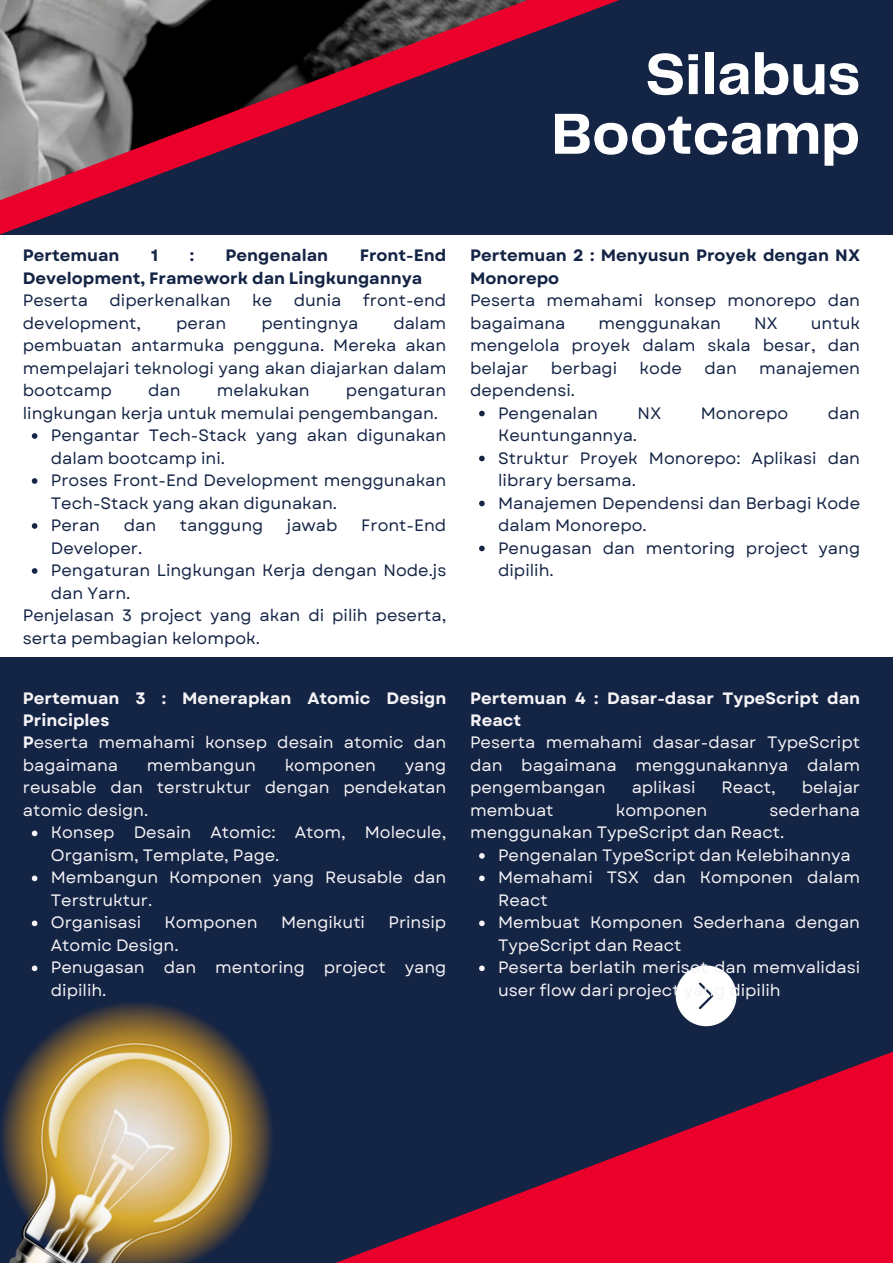
<style>
.page{position:relative;width:893px;height:1264px;background:#fff}
.page>*{position:absolute;margin:0;border:0;box-sizing:border-box;transform-origin:0 0}
.t1{font:700 60px/59.6px "Telegraf";color:#fff;text-align:right}
.t2{font:16.5px/22.5px "Garet";color:#142445}
.t3{font:16.5px/22.5px "Garet";color:#f5f3f5}
.t4{font:700 16.5px/22.5px "Garet";color:#142445}
.t5{font:700 16.5px/22.5px "Garet";color:#f5f3f5}
.s1{font-weight:700}
</style>
<div class="page">
<div style="left:0;top:0;width:892px;height:1262px;background:#142445"></div>
<svg style="left:338px;top:854px;width:399px;height:408px"></svg>
<svg style="left:704px;top:1041px;width:188px;height:221px"></svg>
<img style="left:0;top:0;width:619px;height:235px">
<svg style="left:675px;top:965px;width:61px;height:61px"></svg>
<div style="left:0;top:235px;width:892px;height:422px;background:#fff"></div>
<img style="left:1px;top:967px;width:271px;height:295px">
<svg style="left:32px;top:433px;width:5px;height:6px"></svg>
<svg style="left:32px;top:478px;width:5px;height:6px"></svg>
<svg style="left:32px;top:523px;width:5px;height:6px"></svg>
<svg style="left:32px;top:568px;width:5px;height:5px"></svg>
<svg style="left:479px;top:411px;width:5px;height:5px"></svg>
<svg style="left:479px;top:455px;width:5px;height:6px"></svg>
<svg style="left:479px;top:500px;width:5px;height:6px"></svg>
<svg style="left:479px;top:545px;width:5px;height:6px"></svg>
<svg style="left:32px;top:830px;width:5px;height:6px"></svg>
<svg style="left:32px;top:875px;width:5px;height:6px"></svg>
<svg style="left:32px;top:920px;width:5px;height:6px"></svg>
<svg style="left:32px;top:965px;width:5px;height:6px"></svg>
<svg style="left:479px;top:853px;width:5px;height:5px"></svg>
<svg style="left:479px;top:875px;width:5px;height:6px"></svg>
<svg style="left:479px;top:920px;width:5px;height:6px"></svg>
<svg style="left:479px;top:965px;width:5px;height:6px"></svg>
<p class="t1" style="left:551px;top:48px;width:310px">Silabus<br>Bootcamp</p>
<p class="t4" style="left:23px;top:244px;width:425px;text-indent:337px">Front-End<br>Development, Framework dan Lingkungannya</p>
<p class="t2" style="left:23px;top:289px;width:67px">Peserta</p>
<p class="t2" style="left:109px;top:289px;width:123px">diperkenalkan</p>
<p class="t2" style="left:252px;top:289px;width:22px">ke</p>
<p class="t2" style="left:294px;top:289px;width:49px">dunia</p>
<p class="t2" style="left:363px;top:289px;width:85px">front-end</p>
<p class="t2" style="left:23px;top:312px;width:120px">development,</p>
<p class="t2" style="left:176px;top:312px;width:52px">peran</p>
<p class="t2" style="left:261px;top:312px;width:98px">pentingnya</p>
<p class="t4" style="left:23px;top:244px;width:98px">Pertemuan</p>
<p class="t4" style="left:151px;top:244px;width:9px">1</p>
<p class="t4" style="left:190px;top:244px;width:6px">:</p>
<p class="t4" style="left:225px;top:244px;width:104px">Pengenalan</p>
<p class="t2" style="left:23px;top:312px;width:425px;text-align:justify;text-indent:370px">dalam pembuatan antarmuka pengguna. Mereka akan mempelajari teknologi yang akan diajarkan dalam bootcamp</p>
<p class="t2" style="left:148px;top:379px;width:34px">dan</p>
<p class="t2" style="left:217px;top:379px;width:94px">melakukan</p>
<p class="t2" style="left:23px;top:379px;width:425px;text-indent:323px">pengaturan lingkungan kerja untuk memulai pengembangan.</p>
<p class="t2" style="left:51px;top:424px;width:397px">Pengantar Tech-Stack yang akan digunakan dalam bootcamp ini.</p>
<p class="t2" style="left:51px;top:469px;width:397px">Proses Front-End Development menggunakan<br>Tech-Stack yang akan digunakan.</p>
<p class="t2" style="left:51px;top:514px;width:51px">Peran</p>
<p class="t2" style="left:124px;top:514px;width:34px">dan</p>
<p class="t2" style="left:180px;top:514px;width:85px">tanggung</p>
<p class="t2" style="left:287px;top:514px;width:52px">jawab</p>
<p class="t2" style="left:361px;top:514px;width:87px">Front-End</p>
<p class="t2" style="left:51px;top:536px;width:93px">Developer.</p>
<p class="t2" style="left:51px;top:559px;width:397px">Pengaturan Lingkungan Kerja dengan Node.js dan Yarn.</p>
<p class="t2" style="left:23px;top:604px;width:425px">Penjelasan 3 project yang akan di pilih peserta, serta pembagian kelompok.</p>
<p class="t5" style="left:23px;top:686px;width:425px">Pertemuan 3 : Menerapkan Atomic Design<br>Principles</p>
<p class="t3" style="left:23px;top:731px;width:425px"><span class="s1">P</span>eserta memahami konsep desain atomic dan bagaimana</p>
<p class="t3" style="left:147px;top:754px;width:110px">membangun</p>
<p class="t3" style="left:284px;top:754px;width:93px">komponen</p>
<p class="t3" style="left:23px;top:754px;width:425px;text-align:justify;text-indent:382px">yang reusable dan terstruktur dengan pendekatan atomic design.</p>
<p class="t3" style="left:51px;top:821px;width:397px">Konsep Desain Atomic: Atom, Molecule,<br>Organism, Template, Page.</p>
<p class="t3" style="left:51px;top:866px;width:397px">Membangun Komponen yang Reusable dan<br>Terstruktur.</p>
<p class="t3" style="left:51px;top:911px;width:92px">Organisasi</p>
<p class="t3" style="left:164px;top:911px;width:95px">Komponen</p>
<p class="t3" style="left:281px;top:911px;width:86px">Mengikuti</p>
<p class="t3" style="left:388px;top:911px;width:59px">Prinsip</p>
<p class="t3" style="left:51px;top:934px;width:129px">Atomic Design.</p>
<p class="t3" style="left:51px;top:956px;width:397px">Penugasan dan mentoring project yang dipilih.</p>
<p class="t4" style="left:470px;top:244px;width:391px">Pertemuan 2 : Menyusun Proyek dengan NX<br>Monorepo</p>
<p class="t2" style="left:470px;top:289px;width:391px">Peserta memahami konsep monorepo dan bagaimana</p>
<p class="t2" style="left:470px;top:312px;width:391px;text-align:justify;text-indent:341px">untuk mengelola proyek dalam skala besar, dan belajar</p>
<p class="t2" style="left:598px;top:312px;width:124px">menggunakan</p>
<p class="t2" style="left:754px;top:312px;width:25px">NX</p>
<p class="t2" style="left:551px;top:356px;width:68px">berbagi</p>
<p class="t2" style="left:639px;top:356px;width:44px">kode</p>
<p class="t2" style="left:704px;top:356px;width:34px">dan</p>
<p class="t2" style="left:759px;top:356px;width:102px">manajemen</p>
<p class="t2" style="left:470px;top:379px;width:106px">dependensi.</p>
<p class="t2" style="left:498px;top:401px;width:101px">Pengenalan</p>
<p class="t2" style="left:637px;top:401px;width:25px">NX</p>
<p class="t2" style="left:700px;top:401px;width:89px">Monorepo</p>
<p class="t2" style="left:827px;top:401px;width:34px">dan</p>
<p class="t2" style="left:498px;top:424px;width:140px">Keuntungannya.</p>
<p class="t2" style="left:498px;top:446px;width:363px">Struktur Proyek Monorepo: Aplikasi dan library bersama.</p>
<p class="t2" style="left:498px;top:491px;width:363px">Manajemen Dependensi dan Berbagi Kode dalam Monorepo.</p>
<p class="t2" style="left:498px;top:536px;width:363px">Penugasan dan mentoring project yang dipilih.</p>
<p class="t5" style="left:470px;top:686px;width:391px">Pertemuan 4 : Dasar-dasar TypeScript dan<br>React</p>
<p class="t3" style="left:470px;top:731px;width:391px;text-align:justify">Peserta memahami dasar-dasar TypeScript dan bagaimana menggunakannya dalam pengembangan</p>
<p class="t3" style="left:631px;top:776px;width:65px">aplikasi</p>
<p class="t3" style="left:721px;top:776px;width:56px">React,</p>
<p class="t3" style="left:801px;top:776px;width:60px">belajar</p>
<p class="t3" style="left:470px;top:799px;width:85px">membuat</p>
<p class="t3" style="left:615px;top:799px;width:93px">komponen</p>
<p class="t3" style="left:470px;top:799px;width:391px;text-indent:299px">sederhana menggunakan TypeScript dan React.</p>
<p class="t3" style="left:498px;top:844px;width:354px">Pengenalan TypeScript dan Kelebihannya</p>
<p class="t3" style="left:498px;top:866px;width:363px">Memahami TSX dan Komponen dalam<br>React</p>
<p class="t3" style="left:498px;top:911px;width:363px">Membuat Komponen Sederhana dengan<br>TypeScript dan React</p>
<p class="t3" style="left:498px;top:956px;width:363px">Peserta berlatih meriset dan memvalidasi user flow dari project yang dipilih</p>
</div>
